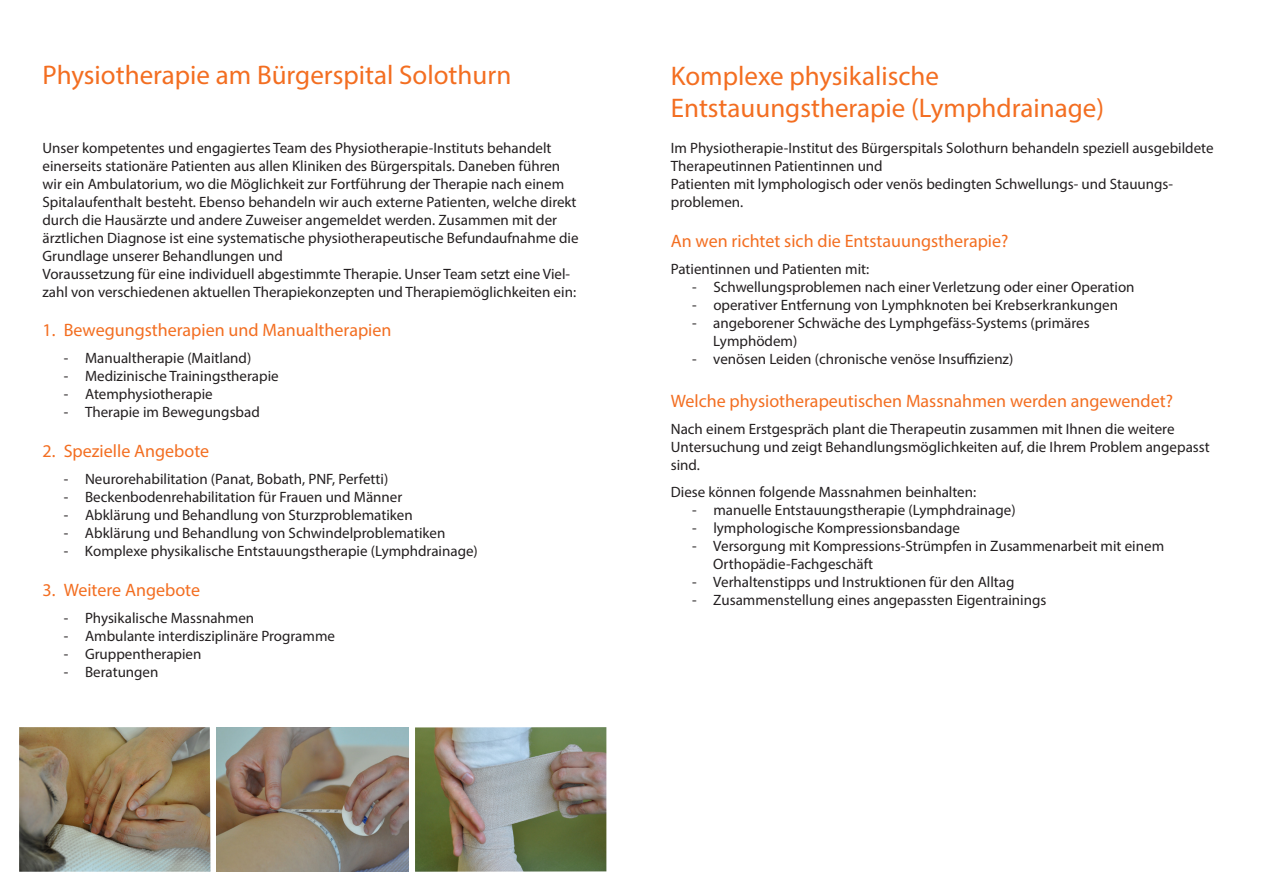
<style>
.page{position:relative;width:1263px;height:893px;background:#fff}
.page>*{position:absolute;margin:0;border:0;box-sizing:border-box;transform-origin:0 0}
.t1{font:27px/32.4px "Myriad Pro";color:#f36e21}
.t2{font:18px "Myriad Pro";color:#f36e21}
.t3{font:15px/18px "Myriad Pro";color:#231f20}
</style>
<div class="page">
<img style="left:217px;top:727px;width:191px;height:145px">
<img style="left:19px;top:727px;width:191px;height:145px">
<img style="left:415px;top:727px;width:191px;height:145px">
<h1 class="t1" style="left:43px;top:59px;width:470px">Physiotherapie am Bürgerspital Solothurn</h1>
<p class="t3" style="left:43px;top:139px;width:537px">Unser kompetentes und engagiertes Team des Physiotherapie-Instituts behandelt einerseits stationäre Patienten aus allen Kliniken des Bürgerspitals. Daneben führen wir ein Ambulatorium, wo die Möglichkeit zur Fortführung der Therapie nach einem Spitalaufenthalt besteht. Ebenso behandeln wir auch externe Patienten, welche direkt durch die Hausärzte und andere Zuweiser angemeldet werden. Zusammen mit der ärztlichen Diagnose ist eine systematische physiotherapeutische Befundaufnahme die Grundlage unserer Behandlungen und<br>Voraussetzung für eine individuell abgestimmte Therapie. Unser Team setzt eine Viel&shy;zahl von verschiedenen aktuellen Therapiekonzepten und Therapiemöglichkeiten ein:</p>
<p class="t2" style="left:43px;top:319px;width:350px">1. Bewegungstherapien und Manualtherapien</p>
<p class="t3" style="left:64px;top:349px;width:189px">- Manualtherapie (Maitland)</p>
<p class="t3" style="left:64px;top:367px;width:216px">- Medizinische Trainingstherapie</p>
<p class="t3" style="left:64px;top:385px;width:150px">- Atemphysiotherapie</p>
<p class="t3" style="left:64px;top:403px;width:198px">- Therapie im Bewegungsbad</p>
<p class="t2" style="left:43px;top:440px;width:168px">2. Spezielle Angebote</p>
<p class="t3" style="left:64px;top:470px;width:326px">- Neurorehabilitation (Panat, Bobath, PNF, Perfetti)</p>
<p class="t3" style="left:64px;top:488px;width:340px">- Beckenbodenrehabilitation für Frauen und Männer</p>
<p class="t3" style="left:64px;top:506px;width:351px">- Abklärung und Behandlung von Sturzproblematiken</p>
<p class="t3" style="left:64px;top:524px;width:383px">- Abklärung und Behandlung von Schwindelproblematiken</p>
<p class="t3" style="left:64px;top:542px;width:416px">- Komplexe physikalische Entstauungstherapie (Lymphdrainage)</p>
<p class="t2" style="left:43px;top:578px;width:159px">3. Weitere Angebote</p>
<p class="t3" style="left:64px;top:608px;width:192px">- Physikalische Massnahmen</p>
<p class="t3" style="left:64px;top:626px;width:273px">- Ambulante interdisziplinäre Programme</p>
<p class="t3" style="left:64px;top:644px;width:139px">- Gruppentherapien</p>
<p class="t3" style="left:64px;top:662px;width:96px">- Beratungen</p>
<h1 class="t1" style="left:671px;top:59px;width:435px">Komplexe physikalische<br>Entstauungstherapie (Lymphdrainage)</h1>
<p class="t3" style="left:671px;top:139px;width:544px">Im Physiotherapie-Institut des Bürgerspitals Solothurn behandeln speziell ausgebildete Therapeutinnen Patientinnen und<br>Patienten mit lymphologisch oder venös bedingten Schwellungs- und Stauungs&shy;problemen.</p>
<p class="t2" style="left:671px;top:230px;width:339px">An wen richtet sich die Entstauungstherapie?</p>
<p class="t3" style="left:671px;top:260px;width:200px">Patientinnen und Patienten mit:</p>
<p class="t3" style="left:692px;top:278px;width:444px">- Schwellungsproblemen nach einer Verletzung oder einer Operation</p>
<p class="t3" style="left:692px;top:296px;width:427px">- operativer Entfernung von Lymphknoten bei Krebserkrankungen</p>
<p class="t3" style="left:713px;top:314px;width:378px;text-indent:-21px">- angeborener Schwäche des Lymphgefäss-Systems (primäres<br>Lymphödem)</p>
<p class="t3" style="left:692px;top:350px;width:323px">- venösen Leiden (chronische venöse Insuffizienz)</p>
<p class="t2" style="left:671px;top:390px;width:504px">Welche physiotherapeutischen Massnahmen werden angewendet?</p>
<p class="t3" style="left:671px;top:420px;width:540px">Nach einem Erstgespräch plant die Therapeutin zusammen mit Ihnen die weitere<br>Untersuchung und zeigt Behandlungsmöglichkeiten auf, die Ihrem Problem angepasst sind.</p>
<p class="t3" style="left:671px;top:483px;width:307px">Diese können folgende Massnahmen beinhalten:</p>
<p class="t3" style="left:692px;top:501px;width:325px">- manuelle Entstauungstherapie (Lymphdrainage)</p>
<p class="t3" style="left:692px;top:519px;width:269px">- lymphologische Kompressionsbandage</p>
<p class="t3" style="left:713px;top:537px;width:452px;text-indent:-21px">- Versorgung mit Kompressions-Strümpfen in Zusammenarbeit mit einem<br>Orthopädie-Fachgeschäft</p>
<p class="t3" style="left:692px;top:573px;width:324px">- Verhaltenstipps und Instruktionen für den Alltag</p>
<p class="t3" style="left:692px;top:591px;width:356px">- Zusammenstellung eines angepassten Eigentrainings</p>
</div>
